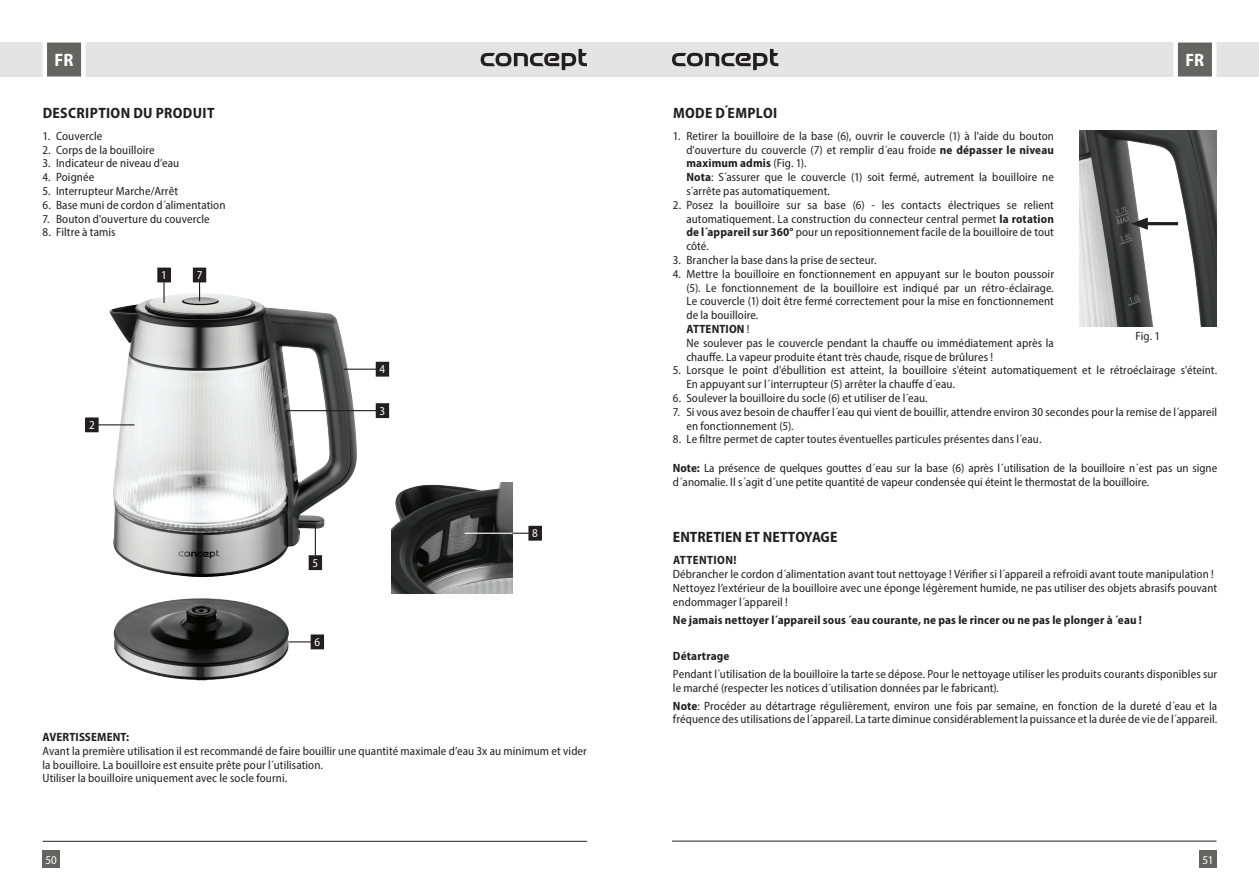
<style>
.page{position:relative;width:1259px;height:893px;background:#fff}
.page>*{position:absolute;margin:0;border:0;box-sizing:border-box;transform-origin:0 0}
.t1{font:700 semi-condensed 18px "Myriad Pro";color:#fff}
.t2{font:700 semi-condensed 15px "Myriad Pro";letter-spacing:.02em;color:#231f20}
.t3{font:semi-condensed 12px/13.8px "Myriad Pro";letter-spacing:.01em;color:#231f20}
.t4{font:700 semi-condensed 12px "Myriad Pro";letter-spacing:.015em;color:#231f20}
.t5{font:semi-condensed 12px "Myriad Pro";color:#fff}
.s1{font-weight:700}
</style>
<div class="page">
<div style="left:629px;top:43px;width:630px;height:34px;background:#e4e4e4"></div>
<div style="left:0;top:43px;width:629px;height:34px;background:#e4e4e4"></div>
<div style="left:43px;top:850px;width:17px;height:17px;background:#646463"></div>
<div style="left:1199px;top:850px;width:17px;height:17px;background:#646463"></div>
<svg style="left:1171px;top:42px;width:47px;height:35px;background:#8f8f8e"></svg>
<svg style="left:40px;top:42px;width:48px;height:35px;background:#919190"></svg>
<hr style="left:672px;top:841px;width:544px;height:1px;background:#231f20">
<hr style="left:43px;top:841px;width:544px;height:1px;background:#231f20">
<svg style="left:480px;top:49px;width:107px;height:21px"></svg>
<svg style="left:672px;top:49px;width:106px;height:21px"></svg>
<div style="left:86px;top:418px;width:12px;height:14px;background:#231f20"></div>
<img style="left:109px;top:292px;width:248px;height:388px">
<div style="left:311px;top:635px;width:12px;height:14px;background:#231f20"></div>
<div style="left:311px;top:635px;width:13px;height:14px;border:1px solid #231f20"></div>
<div style="left:376px;top:362px;width:13px;height:14px;background:#231f20"></div>
<div style="left:376px;top:404px;width:13px;height:14px;background:#231f20"></div>
<div style="left:376px;top:403px;width:13px;height:15px;border:1px solid #231f20"></div>
<div style="left:529px;top:526px;width:12px;height:14px;background:#231f20"></div>
<div style="left:309px;top:556px;width:12px;height:14px;background:#231f20"></div>
<div style="left:309px;top:556px;width:13px;height:14px;border:1px solid #231f20"></div>
<div style="left:158px;top:268px;width:12px;height:14px;background:#231f20"></div>
<div style="left:193px;top:268px;width:13px;height:14px;background:#231f20"></div>
<hr style="left:344px;top:369px;width:32px;height:1px;background:#231f20">
<hr style="left:98px;top:424px;width:36px;height:1px;background:#231f20">
<hr style="left:287px;top:410px;width:89px;height:1px;background:#231f20">
<hr style="left:315px;top:525px;width:1px;height:31px;background:#231f20">
<hr style="left:163px;top:282px;width:2px;height:21px;background:#231f20">
<svg style="left:199px;top:282px;width:1px;height:19px"></svg>
<img style="left:391px;top:483px;width:121px;height:110px">
<svg style="left:512px;top:533px;width:17px;height:1px"></svg>
<hr style="left:464px;top:533px;width:48px;height:1px;background:#fff">
<img style="left:1079px;top:130px;width:137px;height:197px">
<hr style="left:1141px;top:222px;width:37px;height:3px;background:#231f20">
<svg style="left:1131px;top:217px;width:16px;height:13px"></svg>
<h1 class="t1" style="left:55px;top:48px;width:20px">FR</h1>
<h1 class="t1" style="left:1185px;top:48px;width:20px">FR</h1>
<p class="t2" style="left:43px;top:103px;width:173px">DESCRIPTION DU PRODUIT</p>
<p class="t3" style="left:43px;top:129px;width:61px">1. Couvercle</p>
<p class="t3" style="left:43px;top:143px;width:114px">2. Corps de la bouilloire</p>
<p class="t3" style="left:43px;top:156px;width:138px">3. Indicateur de niveau d’eau</p>
<p class="t3" style="left:43px;top:170px;width:53px">4. Poignée</p>
<p class="t3" style="left:43px;top:184px;width:137px">5. Interrupteur Marche/Arrêt</p>
<p class="t3" style="left:43px;top:198px;width:184px">6. Base muni de cordon d´alimentation</p>
<p class="t3" style="left:43px;top:212px;width:169px">7. Bouton d'ouverture du couvercle</p>
<p class="t3" style="left:43px;top:225px;width:75px">8. Filtre à tamis</p>
<p class="t5" style="left:89px;top:417px;width:7px">2</p>
<p class="t5" style="left:161px;top:268px;width:7px">1</p>
<p class="t5" style="left:197px;top:268px;width:7px">7</p>
<p class="t5" style="left:312px;top:555px;width:7px">5</p>
<p class="t5" style="left:314px;top:634px;width:7px">6</p>
<p class="t5" style="left:379px;top:362px;width:7px">4</p>
<p class="t5" style="left:379px;top:403px;width:7px">3</p>
<p class="t5" style="left:532px;top:526px;width:7px">8</p>
<p class="t4" style="left:43px;top:729px;width:88px">AVERTISSEMENT:</p>
<p class="t3" style="left:43px;top:744px;width:546px">Avant la première utilisation il est recommandé de faire bouillir une quantité maximale d’eau 3x au minimum et vider la bouilloire. La bouilloire est ensuite prête pour l´utilisation.<br>Utiliser la bouilloire uniquement avec le socle fourni.</p>
<p class="t2" style="left:673px;top:103px;width:106px">MODE D´EMPLOI</p>
<p class="t3" style="left:686px;top:129px;width:369px;text-indent:-14px">1. Retirer la bouilloire de la base (6), ouvrir le couvercle (1) à l'aide du bouton d'ouverture du couvercle (7) et remplir d´eau froide <span class="s1">ne dépasser le niveau maximum admis</span> (Fig. 1).<br><span class="s1">Nota</span>: S´assurer que le couvercle (1) soit fermé, autrement la bouilloire ne s´arrête pas automatiquement.</p>
<p class="t3" style="left:686px;top:198px;width:369px;text-align:justify;text-indent:-14px">2. Posez la bouilloire sur sa base (6) - les contacts électriques se relient automatiquement. La construction du connecteur central permet <span class="s1">la rotation de l´appareil sur 360°</span> pour un repositionnement facile de la bouilloire de tout côté.</p>
<p class="t3" style="left:673px;top:253px;width:205px">3. Brancher la base dans la prise de secteur.</p>
<p class="t3" style="left:686px;top:267px;width:369px;text-indent:-14px">4. Mettre la bouilloire en fonctionnement en appuyant sur le bouton poussoir (5). Le fonctionnement de la bouilloire est indiqué par un rétro-éclairage.<br>Le couvercle (1) doit être fermé correctement pour la mise en fonctionnement de la bouilloire.<br><span class="s1">ATTENTION</span> !<br>Ne soulever pas le couvercle pendant la chauffe ou immédiatement après la chauffe. La vapeur produite étant très chaude, risque de brûlures !</p>
<p class="t3" style="left:686px;top:363px;width:532px;text-indent:-14px">5. Lorsque le point d'ébullition est atteint, la bouilloire s'éteint automatiquement et le rétroéclairage s'éteint.<br>En appuyant sur l´interrupteur (5) arrêter la chauffe d´eau.</p>
<p class="t3" style="left:673px;top:391px;width:256px">6. Soulever la bouilloire du socle (6) et utiliser de l´eau.</p>
<p class="t3" style="left:686px;top:405px;width:532px;text-indent:-14px">7. Si vous avez besoin de chauffer l´eau qui vient de bouillir, attendre environ 30 secondes pour la remise de l´appareil en fonctionnement (5).</p>
<p class="t3" style="left:673px;top:432px;width:370px">8. Le filtre permet de capter toutes éventuelles particules présentes dans l´eau.</p>
<p class="t3" style="left:673px;top:460px;width:546px;line-height:14.4px"><span class="s1">Note:</span> La présence de quelques gouttes d´eau sur la base (6) après l´utilisation de la bouilloire n´est pas un signe d´anomalie. Il s´agit d´une petite quantité de vapeur condensée qui éteint le thermostat de la bouilloire.</p>
<p class="t3" style="left:1135px;top:329px;width:26px">Fig. 1</p>
<p class="t2" style="left:673px;top:527px;width:166px">ENTRETIEN ET NETTOYAGE</p>
<p class="t4" style="left:673px;top:552px;width:65px">ATTENTION!</p>
<p class="t3" style="left:673px;top:567px;width:546px">Débrancher le cordon d´alimentation avant tout nettoyage ! Vérifier si l´appareil a refroidi avant toute manipulation !<br>Nettoyez l’extérieur de la bouilloire avec une éponge légèrement humide, ne pas utiliser des objets abrasifs pouvant endommager l´appareil !</p>
<p class="t4" style="left:673px;top:612px;width:470px">Ne jamais nettoyer l´appareil sous ´eau courante, ne pas le rincer ou ne pas le plonger à ´eau !</p>
<p class="t4" style="left:673px;top:648px;width:58px">Détartrage</p>
<p class="t3" style="left:673px;top:667px;width:546px">Pendant l´utilisation de la bouilloire la tarte se dépose. Pour le nettoyage utiliser les produits courants disponibles sur le marché (respecter les notices d´utilisation données par le fabricant).</p>
<p class="t3" style="left:673px;top:699px;width:546px"><span class="s1">Note</span>: Procéder au détartrage régulièrement, environ une fois par semaine, en fonction de la dureté d´eau et la fréquence des utilisations de l´appareil. La tarte diminue considérablement la puissance et la durée de vie de l´appareil.</p>
<p class="t5" style="left:45px;top:852px;width:13px">50</p>
<p class="t5" style="left:1202px;top:852px;width:13px">51</p>
</div>
